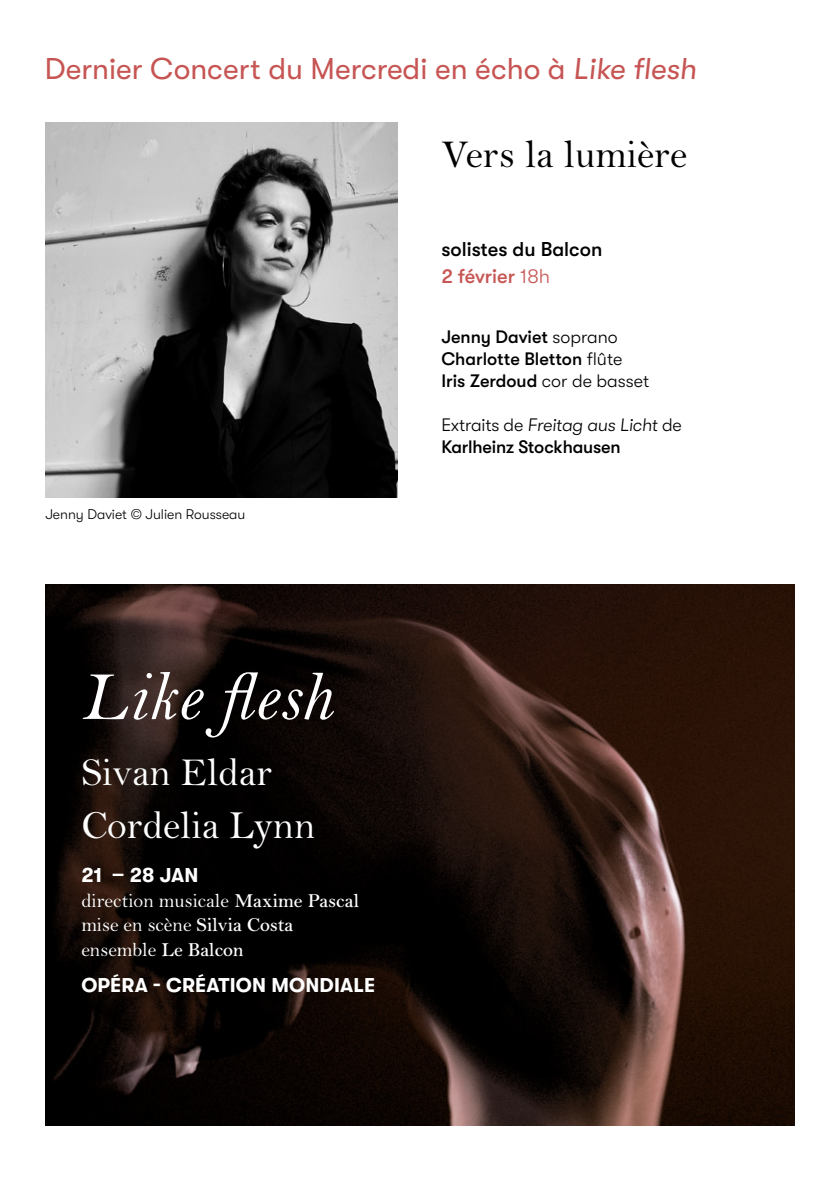
<style>
.page{position:relative;width:840px;height:1191px;background:#fff}
.page>*{position:absolute;margin:0;border:0;box-sizing:border-box;transform-origin:0 0}
.t1{font:italic 70px "Bell MT Std";color:#fff}
.t2{font:40px/52.8px "Bell MT Std";color:#fff}
.t3{font:40px "Bell MT Std";color:#000}
.t4{font:30px "GT Walsheim";color:#c65553}
.t5{font:20px/24.4px "Bell MT Std";color:#fff}
.t6{font:700 20px "GT Walsheim";letter-spacing:.01em;color:#fff}
.t7{font:500 20px/27.6px "GT Walsheim";color:#000}
.t8{font:500 18px/22px "GT Walsheim";color:#000}
.t9{font:300 14px "GT Walsheim";color:#000}
.s1{font-style:italic}
.s2{color:#c65553}
.s3{font-weight:300;color:#c65553}
.s4{font-weight:600}
.s5{font-weight:300}
.s6{font-weight:300;font-style:italic}
</style>
<div class="page">
<img style="left:45px;top:123px;width:353px;height:374px">
<img style="left:45px;top:585px;width:749px;height:540px">
<h3 class="t4" style="left:45px;top:52px;width:653px">Dernier Concert du Mercredi en écho à <span class="s1">Like flesh</span></h3>
<h2 class="t3" style="left:441px;top:132px;width:247px">Vers la lumière</h2>
<p class="t7" style="left:441px;top:235px;width:162px">solistes du Balcon<br><span class="s2">2 février</span> <span class="s3">18h</span></p>
<p class="t9" style="left:45px;top:506px;width:201px">Jenny Daviet © Julien Rousseau</p>
<h1 class="t1" style="left:81px;top:657px;width:252px">Like flesh</h1>
<h2 class="t2" style="left:81px;top:746px;width:236px">Sivan Eldar<br>Cordelia Lynn</h2>
<p class="t6" style="left:81px;top:864px;width:119px">21 – 28 JAN</p>
<p class="t5" style="left:81px;top:888px;width:279px">direction musicale <span class="s4">Maxime Pascal </span>mise en scène <span class="s4">Silvia Costa </span>ensemble <span class="s4">Le Balcon</span></p>
<p class="t6" style="left:81px;top:973px;width:295px">OPÉRA - CRÉATION MONDIALE</p>
<p class="t8" style="left:441px;top:326px;width:209px">Jenny Daviet <span class="s5">soprano<br></span>Charlotte Bletton <span class="s5">flûte<br></span>Iris Zerdoud <span class="s5">cor de basset</span></p>
<p class="t8" style="left:441px;top:414px;width:242px"><span class="s5">Extraits de</span> <span class="s6">Freitag aus Licht</span> <span class="s5">de<br></span>Karlheinz Stockhausen</p>
</div>
